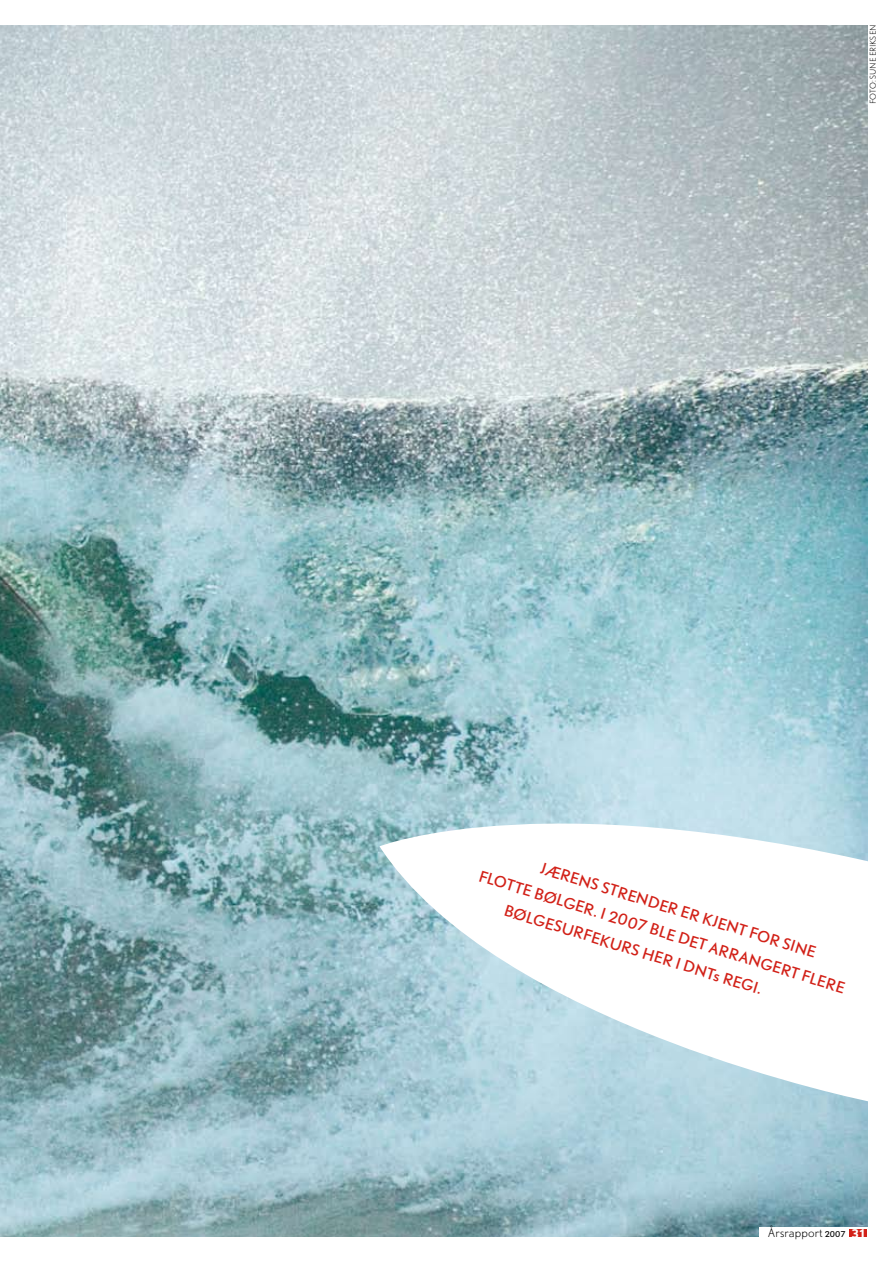
<style>
.page{position:relative;width:893px;height:1263px;background:#fff}
.page>*{position:absolute;margin:0;border:0;box-sizing:border-box;transform-origin:0 0}
.t1{font:14.25px "DTL Nobel T";color:#d22118}
.t2{font:300 11.25px "DTL Nobel T";letter-spacing:-.015em;color:#000}
.t3{font:300 7.5px "DTL Nobel T";letter-spacing:.01em;color:#000}
.s1{font-weight:400;font-size:7.5px}
.s2{font-weight:700;color:#fff}
</style>
<div class="page">
<img style="left:0;top:26px;width:867px;height:1211px">
<svg style="left:379px;top:779px;width:489px;height:322px"></svg>
<div style="left:759px;top:1227px;width:108px;height:13px;background:#fff"></div>
<div style="left:849px;top:1229px;width:18px;height:8px;background:#d22118"></div>
<p class="t3" style="left:868px;top:104px;width:81px;rotate:-90deg">FOTO: SUNE ERIKSEN</p>
<p class="t1" style="left:545px;top:859px;width:288px;rotate:17deg">JÆRENS STRENDER ER KJENT FOR SINE</p>
<p class="t1" style="left:482px;top:866px;width:384px;rotate:17deg">FLOTTE BØLGER. I 2007 BLE DET ARRANGERT FLERE</p>
<p class="t1" style="left:507px;top:901px;width:270px;rotate:17deg">BØLGESURFEKURS HER I DNTs REGI.</p>
<p class="t2" style="left:768px;top:1226px;width:100px">Årsrapport <span class="s1">2007</span> <span class="s2">31</span></p>
</div>
